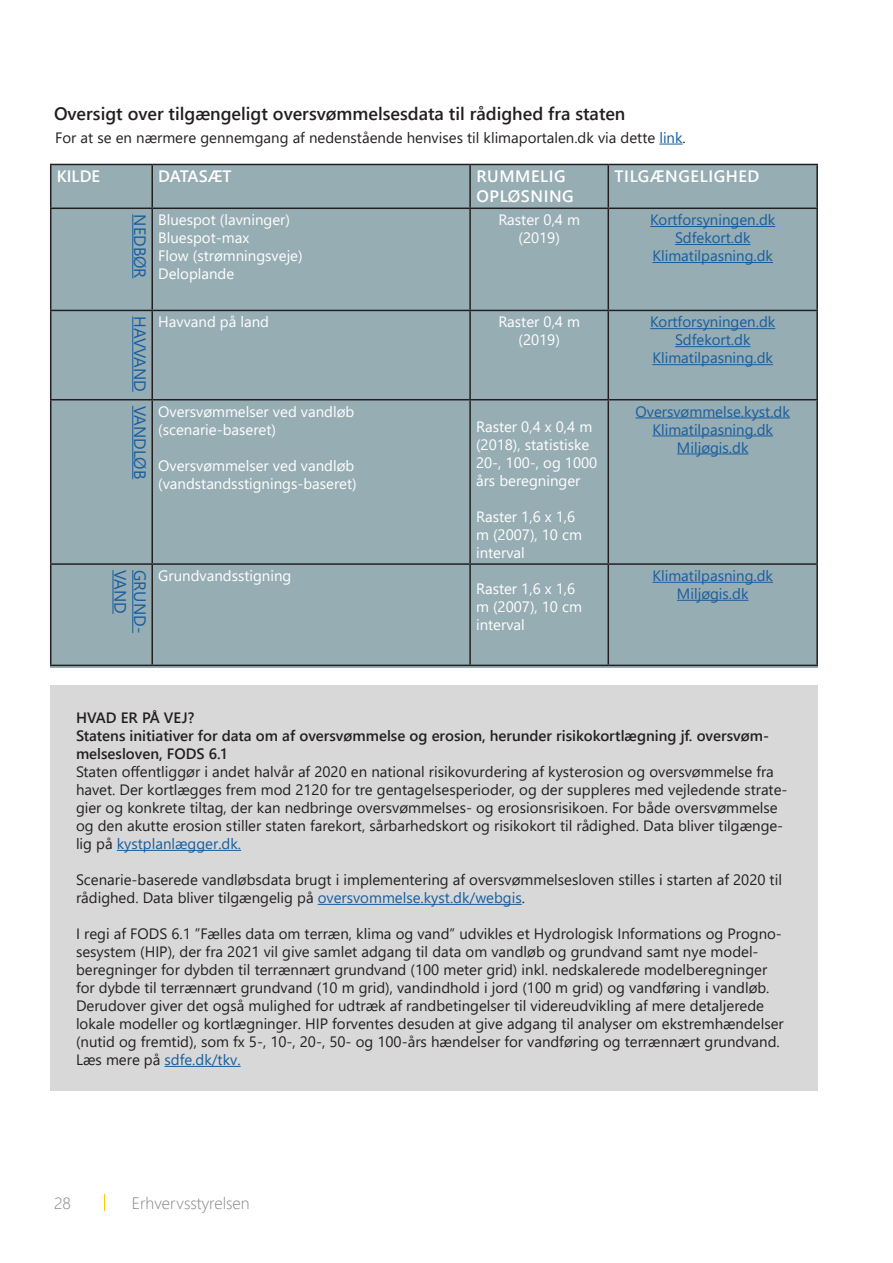
<style>
.page{position:relative;width:893px;height:1263px;background:#fff}
.page>*{position:absolute;margin:0;border:0;box-sizing:border-box;transform-origin:0 0}
.t1{font:600 18px "Segoe UI";color:#231f20}
.t2{font:600 16.5px/19.8px "Segoe UI";letter-spacing:.035em;color:#fff}
.t3{font:16.5px/19.8px "Segoe UI";color:#175d9e}
.t4{font:300 16.5px "Segoe UI";color:#828282}
.t5{font:600 16.5px "Segoe UI";letter-spacing:-.01em;color:#fff}
.t6{font:15px/18px "Segoe UI";color:#231f20}
.t7{font:15px/18px "Segoe UI";color:#fff}
.t8{font:15px "Segoe UI";color:#175d9e}
.t9{font:600 15px/18px "Segoe UI";color:#231f20}
.s1{color:#175d9e}
</style>
<div class="page">
<div style="left:50px;top:164px;width:767px;height:504px;background:#97adb4"></div>
<hr style="left:50px;top:164px;width:102px;height:1px;background:#231f20">
<hr style="left:50px;top:165px;width:1px;height:43px;background:#231f20">
<hr style="left:152px;top:164px;width:318px;height:1px;background:#231f20">
<hr style="left:151px;top:165px;width:2px;height:43px;background:#231f20">
<hr style="left:470px;top:164px;width:138px;height:1px;background:#231f20">
<hr style="left:469px;top:165px;width:2px;height:43px;background:#231f20">
<hr style="left:608px;top:164px;width:210px;height:1px;background:#231f20">
<hr style="left:607px;top:165px;width:2px;height:43px;background:#231f20">
<hr style="left:816px;top:165px;width:2px;height:43px;background:#231f20">
<hr style="left:50px;top:208px;width:102px;height:1px;background:#231f20">
<hr style="left:50px;top:209px;width:1px;height:101px;background:#231f20">
<hr style="left:152px;top:208px;width:318px;height:1px;background:#231f20">
<hr style="left:151px;top:209px;width:2px;height:101px;background:#231f20">
<hr style="left:470px;top:208px;width:138px;height:1px;background:#231f20">
<hr style="left:469px;top:209px;width:2px;height:101px;background:#231f20">
<hr style="left:608px;top:208px;width:210px;height:1px;background:#231f20">
<hr style="left:607px;top:209px;width:2px;height:101px;background:#231f20">
<hr style="left:816px;top:209px;width:2px;height:101px;background:#231f20">
<hr style="left:50px;top:310px;width:102px;height:1px;background:#231f20">
<hr style="left:50px;top:311px;width:1px;height:88px;background:#231f20">
<hr style="left:152px;top:310px;width:318px;height:1px;background:#231f20">
<hr style="left:151px;top:311px;width:2px;height:88px;background:#231f20">
<hr style="left:470px;top:310px;width:138px;height:1px;background:#231f20">
<hr style="left:469px;top:311px;width:2px;height:88px;background:#231f20">
<hr style="left:608px;top:310px;width:210px;height:1px;background:#231f20">
<hr style="left:607px;top:311px;width:2px;height:88px;background:#231f20">
<hr style="left:816px;top:311px;width:2px;height:88px;background:#231f20">
<hr style="left:50px;top:399px;width:102px;height:1px;background:#231f20">
<hr style="left:50px;top:400px;width:1px;height:163px;background:#231f20">
<hr style="left:152px;top:399px;width:318px;height:1px;background:#231f20">
<hr style="left:151px;top:400px;width:2px;height:163px;background:#231f20">
<hr style="left:470px;top:399px;width:138px;height:1px;background:#231f20">
<hr style="left:469px;top:400px;width:2px;height:163px;background:#231f20">
<hr style="left:608px;top:399px;width:210px;height:1px;background:#231f20">
<hr style="left:607px;top:400px;width:2px;height:163px;background:#231f20">
<hr style="left:816px;top:400px;width:2px;height:163px;background:#231f20">
<hr style="left:50px;top:563px;width:102px;height:2px;background:#231f20">
<hr style="left:50px;top:565px;width:1px;height:100px;background:#231f20">
<hr style="left:152px;top:563px;width:318px;height:2px;background:#231f20">
<hr style="left:151px;top:565px;width:2px;height:100px;background:#231f20">
<hr style="left:470px;top:563px;width:138px;height:2px;background:#231f20">
<hr style="left:469px;top:565px;width:2px;height:100px;background:#231f20">
<hr style="left:608px;top:563px;width:210px;height:2px;background:#231f20">
<hr style="left:607px;top:565px;width:2px;height:100px;background:#231f20">
<hr style="left:816px;top:565px;width:2px;height:100px;background:#231f20">
<hr style="left:50px;top:665px;width:102px;height:1px;background:#231f20">
<hr style="left:152px;top:665px;width:318px;height:1px;background:#231f20">
<hr style="left:470px;top:665px;width:138px;height:1px;background:#231f20">
<hr style="left:608px;top:665px;width:210px;height:1px;background:#231f20">
<hr style="left:132px;top:214px;width:1px;height:64px;background:#175d9e">
<hr style="left:650px;top:226px;width:125px;height:1px;background:#175d9e">
<hr style="left:675px;top:244px;width:75px;height:1px;background:#175d9e">
<hr style="left:652px;top:262px;width:121px;height:1px;background:#175d9e">
<hr style="left:132px;top:316px;width:1px;height:76px;background:#175d9e">
<hr style="left:650px;top:328px;width:125px;height:1px;background:#175d9e">
<hr style="left:675px;top:346px;width:75px;height:1px;background:#175d9e">
<hr style="left:652px;top:364px;width:121px;height:1px;background:#175d9e">
<hr style="left:132px;top:406px;width:1px;height:73px;background:#175d9e">
<hr style="left:635px;top:417px;width:155px;height:1px;background:#175d9e">
<hr style="left:652px;top:435px;width:121px;height:1px;background:#175d9e">
<hr style="left:677px;top:453px;width:71px;height:1px;background:#175d9e">
<hr style="left:132px;top:570px;width:1px;height:63px;background:#175d9e">
<hr style="left:112px;top:570px;width:1px;height:44px;background:#175d9e">
<hr style="left:652px;top:582px;width:121px;height:1px;background:#175d9e">
<hr style="left:677px;top:600px;width:71px;height:1px;background:#175d9e">
<svg style="left:659px;top:144px;width:24px;height:1px"></svg>
<div style="left:50px;top:686px;width:767px;height:405px;background:#d8d8d8"></div>
<hr style="left:117px;top:850px;width:124px;height:1px;background:#175d9e">
<hr style="left:318px;top:904px;width:204px;height:1px;background:#175d9e">
<hr style="left:165px;top:1066px;width:76px;height:1px;background:#175d9e">
<svg style="left:104px;top:1194px;width:1px;height:17px"></svg>
<p class="t1" style="left:54px;top:97px;width:573px">Oversigt over tilgængeligt oversvømmelsesdata til rådighed fra staten</p>
<p class="t6" style="left:55px;top:127px;width:632px">For at se en nærmere gennemgang af nedenstående henvises til klimaportalen.dk via dette <span class="s1">link</span>.</p>
<p class="t2" style="left:57px;top:165px;width:45px">KILDE</p>
<p class="t5" style="left:158px;top:161px;width:75px">DATASÆT</p>
<p class="t2" style="left:476px;top:165px;width:99px">RUMMELIG<br>OPLØSNING</p>
<p class="t2" style="left:615px;top:165px;width:146px">TILGÆNGELIGHED</p>
<p class="t3" style="left:151px;top:214px;width:66px;rotate:90deg">NEDBØR</p>
<p class="t7" style="left:158px;top:210px;width:133px">Bluespot (lavninger)</p>
<p class="t7" style="left:498px;top:210px;width:83px;text-align:center">Raster 0,4 m (2019)</p>
<p class="t8" style="left:650px;top:206px;width:127px">Kortforsyningen.dk</p>
<p class="t8" style="left:675px;top:224px;width:77px">Sdfekort.dk</p>
<p class="t8" style="left:652px;top:242px;width:122px">Klimatilpasning.dk</p>
<p class="t7" style="left:158px;top:228px;width:93px">Bluespot-max</p>
<p class="t7" style="left:158px;top:246px;width:146px">Flow (strømningsveje)</p>
<p class="t7" style="left:158px;top:264px;width:78px">Deloplande</p>
<p class="t3" style="left:151px;top:316px;width:77px;rotate:90deg">HAVVAND</p>
<p class="t7" style="left:158px;top:312px;width:112px">Havvand på land</p>
<p class="t7" style="left:498px;top:312px;width:83px">Raster 0,4 m</p>
<p class="t7" style="left:518px;top:330px;width:43px">(2019)</p>
<p class="t3" style="left:151px;top:406px;width:75px;rotate:90deg">VANDLØB</p>
<p class="t7" style="left:158px;top:401px;width:198px">Oversvømmelser ved vandløb</p>
<p class="t7" style="left:158px;top:419px;width:119px">(scenarie-baseret)</p>
<p class="t7" style="left:158px;top:455px;width:198px">Oversvømmelser ved vandløb</p>
<p class="t7" style="left:158px;top:473px;width:200px">(vandstandsstignings-baseret)</p>
<p class="t3" style="left:151px;top:570px;width:65px;rotate:90deg">GRUND-<br>VAND</p>
<p class="t7" style="left:158px;top:565px;width:135px">Grundvandsstigning</p>
<p class="t7" style="left:476px;top:416px;width:123px">Raster 0,4 x 0,4 m (2018), statistiske<br>20-, 100-, og 1000 års beregninger</p>
<p class="t7" style="left:476px;top:506px;width:107px">Raster 1,6 x 1,6 m (2007), 10 cm interval</p>
<p class="t7" style="left:476px;top:578px;width:107px">Raster 1,6 x 1,6 m (2007), 10 cm interval</p>
<p class="t8" style="left:650px;top:308px;width:127px">Kortforsyningen.dk</p>
<p class="t8" style="left:675px;top:326px;width:77px">Sdfekort.dk</p>
<p class="t8" style="left:652px;top:344px;width:122px">Klimatilpasning.dk</p>
<p class="t8" style="left:635px;top:397px;width:156px">Oversvømmelse.kyst.dk</p>
<p class="t8" style="left:652px;top:415px;width:122px">Klimatilpasning.dk</p>
<p class="t8" style="left:677px;top:433px;width:73px">Miljøgis.dk</p>
<p class="t8" style="left:652px;top:561px;width:122px">Klimatilpasning.dk</p>
<p class="t8" style="left:677px;top:579px;width:73px">Miljøgis.dk</p>
<p class="t9" style="left:76px;top:707px;width:120px">HVAD ER PÅ VEJ?</p>
<p class="t9" style="left:76px;top:725px;width:695px">Statens initiativer for data om af oversvømmelse og erosion, herunder risikokortlægning jf. oversvøm&shy;melsesloven, FODS 6.1</p>
<p class="t6" style="left:76px;top:761px;width:713px">Staten offentliggør i andet halvår af 2020 en national risikovurdering af kysterosion og oversvømmelse fra havet. Der kortlægges frem mod 2120 for tre gentagelsesperioder, og der suppleres med vejledende strate&shy;gier og konkrete tiltag, der kan nedbringe oversvømmelses- og erosionsrisikoen. For både oversvømmelse og den akutte erosion stiller staten farekort, sårbarhedskort og risikokort til rådighed. Data bliver tilgænge&shy;lig på <span class="s1">kystplanlægger.dk.</span></p>
<p class="t6" style="left:76px;top:869px;width:707px">Scenarie-baserede vandløbsdata brugt i implementering af oversvømmelsesloven stilles i starten af 2020 til rådighed. Data bliver tilgængelig på <span class="s1">oversvommelse.kyst.dk/webgis</span>.</p>
<p class="t6" style="left:76px;top:923px;width:709px">I regi af FODS 6.1 ”Fælles data om terræn, klima og vand” udvikles et Hydrologisk Informations og Progno&shy;sesystem (HIP), der fra 2021 vil give samlet adgang til data om vandløb og grundvand samt nye model&shy;beregninger for dybden til terrænnært grundvand (100 meter grid) inkl. nedskalerede modelberegninger for dybde til terrænnært grundvand (10 m grid), vandindhold i jord (100 m grid) og vandføring i vandløb.<br>Derudover giver det også mulighed for udtræk af randbetingelser til videreudvikling af mere detaljerede lokale modeller og kortlægninger. HIP forventes desuden at give adgang til analyser om ekstremhændelser (nutid og fremtid), som fx 5-, 10-, 20-, 50- og 100-års hændelser for vandføring og terrænnært grundvand.<br>Læs mere på <span class="s1">sdfe.dk/tkv.</span></p>
<p class="t4" style="left:54px;top:1187px;width:18px">28</p>
<p class="t4" style="left:132px;top:1187px;width:119px">Erhvervsstyrelsen</p>
</div>
